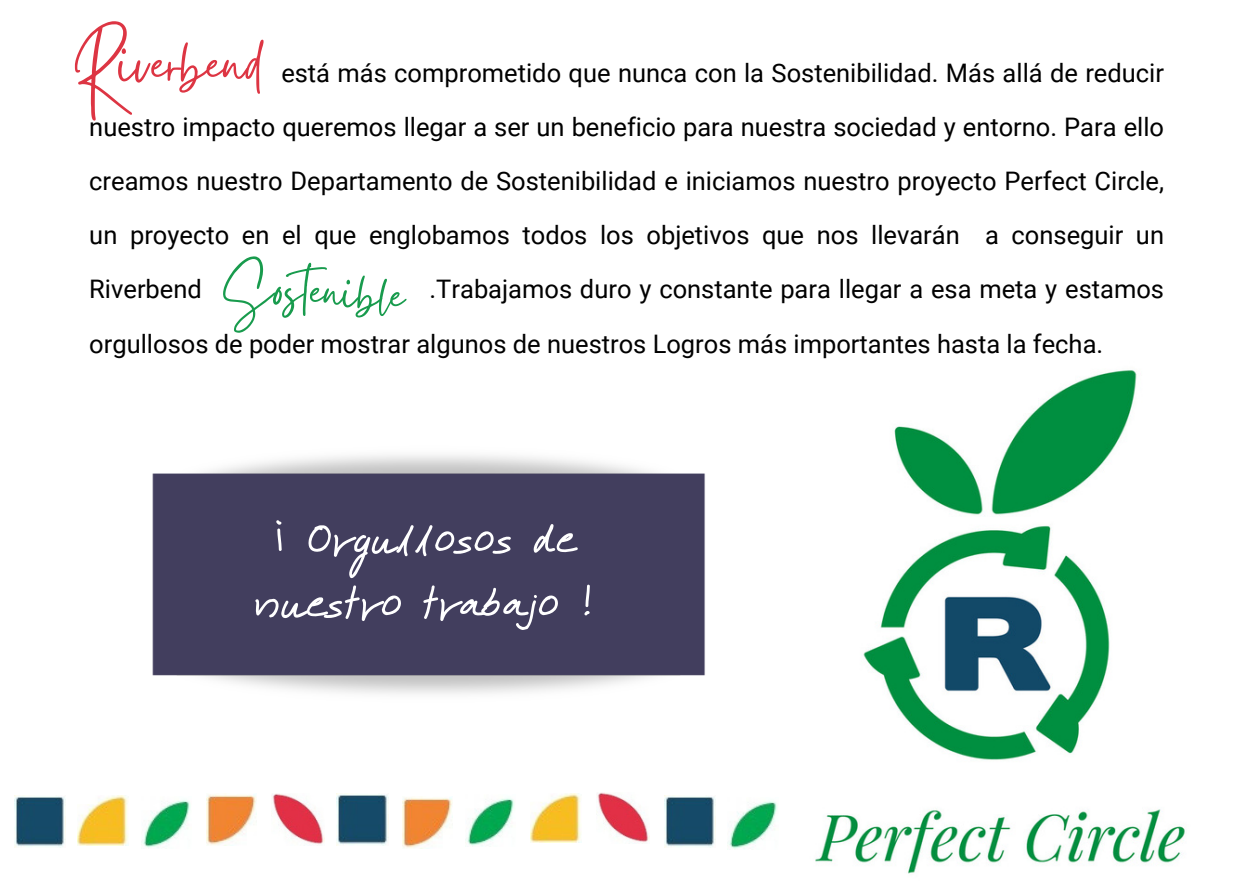
<style>
.page{position:relative;width:1233px;height:894px;background:#fff}
.page>*{position:absolute;margin:0;border:0;box-sizing:border-box;transform-origin:0 0}
.t1{font:75.3px "Gistesy";color:#dd3543}
.t2{font:72px/64.1px "Karumbi";color:#fff}
.t3{font:63.15px "Gistesy";color:#189b4d}
.t4{font:25.5px/54px "Roboto";color:#000;text-align:justify}
</style>
<div class="page">
<img style="left:14px;top:795px;width:52px;height:52px">
<img style="left:78px;top:795px;width:50px;height:50px">
<img style="left:272px;top:793px;width:52px;height:52px">
<img style="left:207px;top:793px;width:49px;height:52px">
<img style="left:141px;top:800px;width:50px;height:47px">
<img style="left:337px;top:793px;width:51px;height:52px">
<img style="left:403px;top:796px;width:49px;height:51px">
<img style="left:465px;top:798px;width:50px;height:48px">
<img style="left:531px;top:793px;width:50px;height:49px">
<img style="left:597px;top:792px;width:52px;height:51px">
<img style="left:664px;top:795px;width:52px;height:52px">
<img style="left:728px;top:801px;width:50px;height:47px">
<img style="left:152px;top:455px;width:553px;height:239px">
<img style="left:815px;top:370px;width:370px;height:504px">
<p class="t1" style="left:71px;top:11px;width:193px">Riverbend</p>
<p class="t4" style="left:89px;top:47px;width:1076px;text-indent:192px">está más comprometido que nunca con la Sostenibilidad. Más allá de reducir nuestro impacto queremos llegar a ser un beneficio para nuestra sociedad y entorno. Para ello creamos nuestro Departamento de Sostenibilidad e iniciamos nuestro proyecto Perfect Circle, un proyecto en el que englobamos todos los objetivos que nos llevarán a conseguir un Riverbend</p>
<p class="t3" style="left:226px;top:242px;width:183px;rotate:3deg">Sostenible</p>
<p class="t4" style="left:89px;top:263px;width:1076px;text-indent:340px">.Trabajamos duro y constante para llegar a esa meta y estamos orgullosos de poder mostrar algunos de nuestros Logros más importantes hasta la fecha.</p>
<p class="t2" style="left:256px;top:493px;width:340px">¡ Orgullosos de nuestro trabajo !</p>
</div>
